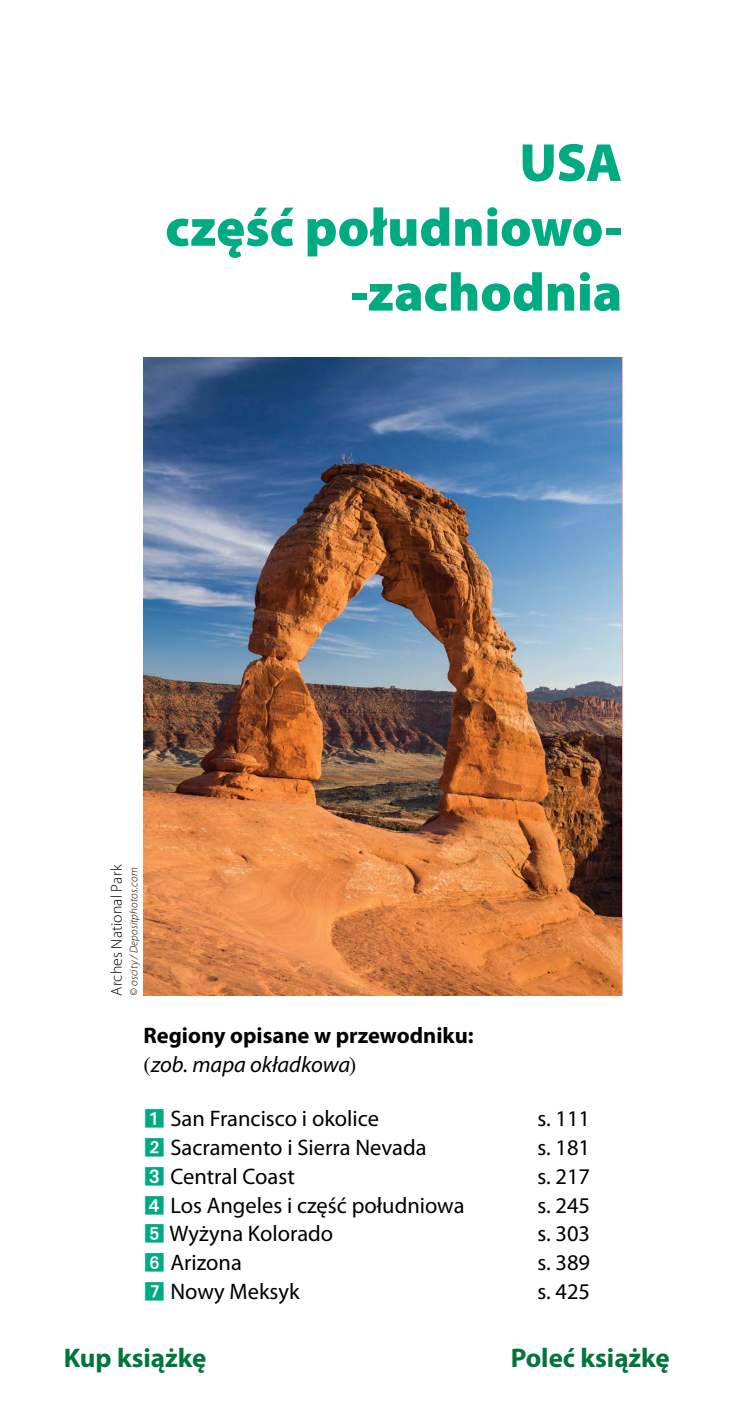
<style>
.page{position:relative;width:740px;height:1404px;background:#fff}
.page>*{position:absolute;margin:0;border:0;box-sizing:border-box;transform-origin:0 0}
.t1{font:900 54px/64.8px "Myriad Pro";color:#00ab82;text-align:right}
.t2{font:700 27px "Myriad Pro";color:#00753c}
.t3{font:22.5px "Myriad Pro";color:#000}
.t4{font:700 22.5px/28.8px "Myriad Pro";color:#000}
.t5{font:300 15.75px "Myriad Pro";letter-spacing:.01em;color:#000}
.t6{font:italic 300 11.25px "Myriad Pro";letter-spacing:.005em;color:#000}
.s1{font-family:"Times LT Std";font-weight:400}
.s2{font-weight:400;font-style:italic}
.s3{font-family:"Michelin";color:#00ab82}
</style>
<div class="page">
<img style="left:144px;top:357px;width:478px;height:638px">
<h1 class="t1" style="left:165px;top:128px;width:459px">USA<br>część południowo--zachodnia</h1>
<p class="t5" style="left:107px;top:995px;width:132px;rotate:-90deg">Arches National Park</p>
<p class="t6" style="left:128px;top:995px;width:129px;rotate:-90deg">© oscity / Depositphotos.com</p>
<p class="t4" style="left:144px;top:1020px;width:332px">Regiony opisane w przewodniku: <span class="s1">(</span><span class="s2">zob. mapa okładkowa</span><span class="s1">)</span></p>
<p class="t3" style="left:144px;top:1104px;width:237px"><span class="s3">n</span> San Francisco i okolice</p>
<p class="t3" style="left:537px;top:1104px;width:54px">s. 111</p>
<p class="t3" style="left:144px;top:1133px;width:285px"><span class="s3">∑</span> Sacramento i Sierra Nevada</p>
<p class="t3" style="left:537px;top:1133px;width:54px">s. 181</p>
<p class="t3" style="left:144px;top:1162px;width:153px"><span class="s3">±</span> Central Coast</p>
<p class="t3" style="left:537px;top:1162px;width:54px">s. 217</p>
<p class="t3" style="left:144px;top:1190px;width:323px"><span class="s3">∏</span> Los Angeles i część południowa</p>
<p class="t3" style="left:537px;top:1190px;width:54px">s. 245</p>
<p class="t3" style="left:144px;top:1219px;width:191px"><span class="s3">∫</span> Wyżyna Kolorado</p>
<p class="t3" style="left:537px;top:1219px;width:54px">s. 303</p>
<p class="t3" style="left:144px;top:1248px;width:100px"><span class="s3">æ</span> Arizona</p>
<p class="t3" style="left:537px;top:1248px;width:54px">s. 389</p>
<p class="t3" style="left:144px;top:1277px;width:158px"><span class="s3">ø</span> Nowy Meksyk</p>
<p class="t3" style="left:537px;top:1277px;width:54px">s. 425</p>
<p class="t2" style="left:64px;top:1340px;width:144px">Kup książkę</p>
<p class="t2" style="left:511px;top:1340px;width:161px">Poleć książkę</p>
</div>
